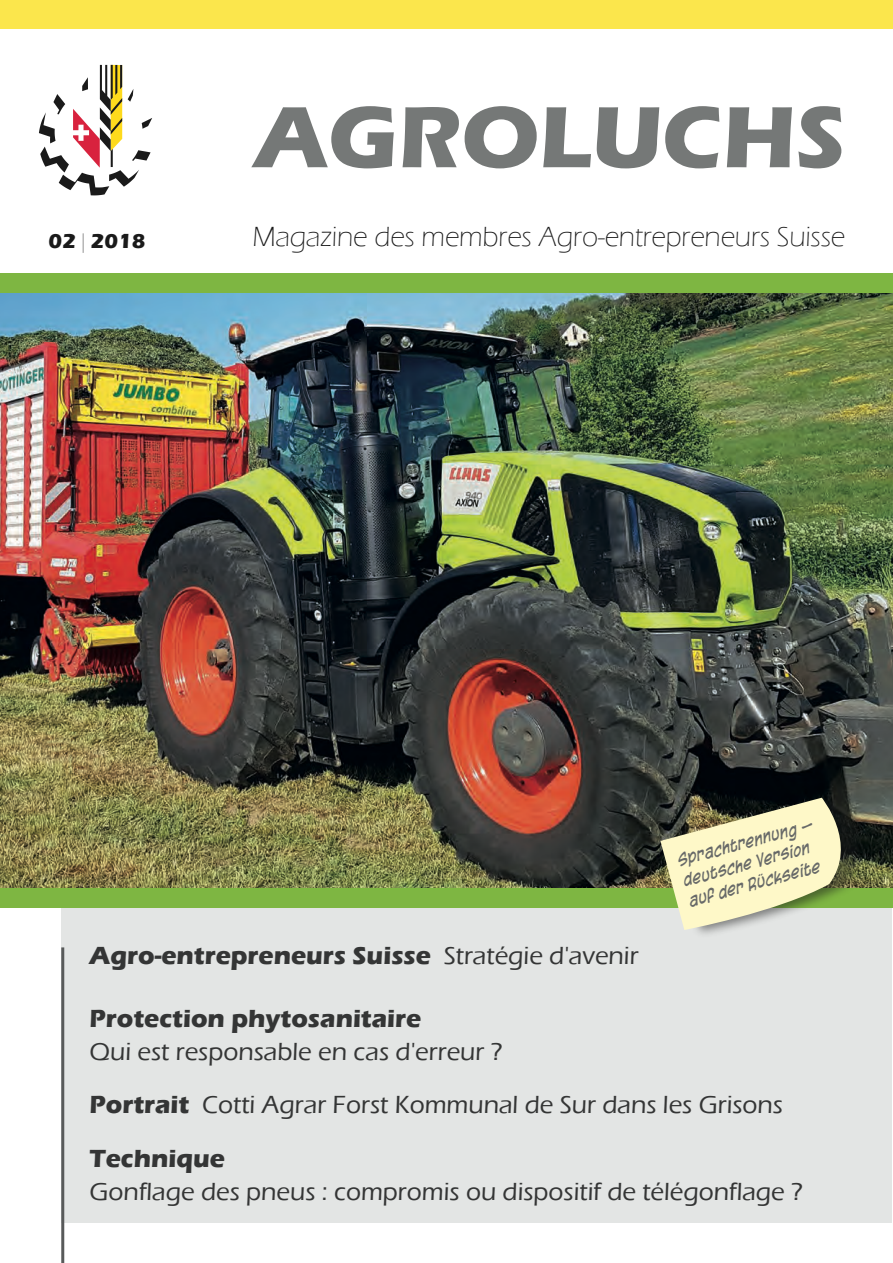
<style>
.page{position:relative;width:893px;height:1263px;background:#fff}
.page>*{position:absolute;margin:0;border:0;box-sizing:border-box;transform-origin:0 0}
.t1{font:700 90px "Eras ITC";color:#757877}
.t2{font:300 28.5px "Eras ITC";letter-spacing:-.005em;color:#1a1a1a}
.t3{font:500 25.5px "Eras ITC";color:#343535}
.t4{font:700 25.5px "Eras ITC";color:#343535}
.t5{font:700 21px "Eras ITC";color:#1a1a1a}
.t6{font:italic 16.5px/21px "Blambot Casual";color:#676968}
.s1{font-family:"Avenir Next";font-weight:200;font-size:19.5px}
.s2{font-weight:500}
.s3{font-weight:700}
</style>
<div class="page">
<img style="left:1px;top:292px;width:892px;height:597px">
<div style="left:0;top:0;width:893px;height:29px;background:#fbe64c"></div>
<div style="left:0;top:273px;width:893px;height:19px;background:#7eb642"></div>
<svg style="left:39px;top:65px;width:113px;height:130px"></svg>
<div style="left:62px;top:891px;width:830px;height:332px;background:#e3e5e4"></div>
<div style="left:0;top:889px;width:893px;height:19px;background:#7eb642"></div>
<hr style="left:61px;top:947px;width:3px;height:316px;background:#585a5a">
<div style="left:669px;top:789px;width:198px;height:149px;background:#1a1a1a;opacity:.51"></div>
<svg style="left:660px;top:798px;width:199px;height:132px;background:#c4c49e"></svg>
<svg style="left:0;top:292px;width:1px;height:597px"></svg>
<h1 class="t1" style="left:255px;top:86px;width:592px">AGROLUCHS</h1>
<p class="t5" style="left:49px;top:229px;width:98px">02 <span class="s1">|</span> 2018</p>
<p class="t2" style="left:253px;top:221px;width:594px">Magazine des membres Agro-entrepreneurs Suisse</p>
<p class="t4" style="left:90px;top:941px;width:550px">Agro-entrepreneurs Suisse <span class="s2">Stratégie d'avenir</span></p>
<p class="t4" style="left:90px;top:1003px;width:333px">Protection phytosanitaire</p>
<p class="t3" style="left:90px;top:1037px;width:415px">Qui est responsable en cas d'erreur ?</p>
<p class="t6" style="left:674px;top:851px;width:141px;rotate:-15deg">Sprachtrennung – deutsche Version auf der Rückseite</p>
<p class="t3" style="left:90px;top:1090px;width:695px"><span class="s3">Portrait</span> Cotti Agrar Forst Kommunal de Sur dans les Grisons</p>
<p class="t4" style="left:90px;top:1144px;width:137px">Technique</p>
<p class="t3" style="left:90px;top:1177px;width:715px">Gonflage des pneus : compromis ou dispositif de télégonflage ?</p>
</div>
